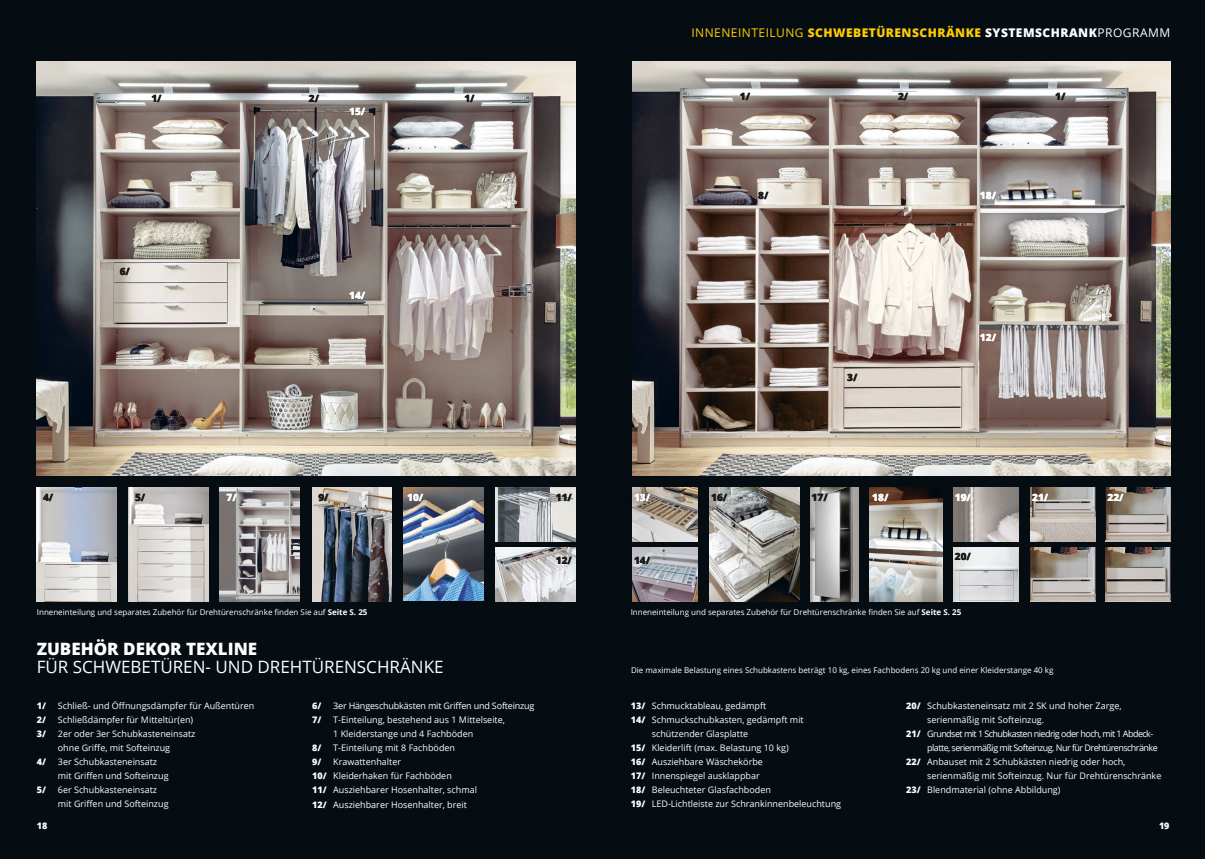
<style>
.page{position:relative;width:1205px;height:859px;background:#050d13}
.page>*{position:absolute;margin:0;border:0;box-sizing:border-box;transform-origin:0 0}
.t1{font:17px "Open Sans";color:#fff}
.t2{font:800 17px "Open Sans";color:#fff}
.t3{font:800 12px "Open Sans";letter-spacing:.04em;color:#fc0}
.t4{font:800 10px "Open Sans";color:#1a1a18}
.t5{font:800 10px "Open Sans";color:#fff}
.t6{font:9px/14px "Open Sans";color:#fff}
.t7{font:9px "Open Sans";letter-spacing:-.06em;color:#fff}
.t8{font:9px "Open Sans";letter-spacing:-.02em;color:#fff}
.t9{font:800 9px "Open Sans";color:#fff}
.t10{font:8px "Open Sans";color:#fff}
.s1{font-weight:400}
.s2{color:#fff}
.s3{font-weight:400;color:#fff}
.s4{font-weight:700}
.s5{font-weight:800}
</style>
<div class="page">
<img style="left:37px;top:62px;width:538px;height:413px">
<img style="left:632px;top:62px;width:539px;height:413px">
<img style="left:870px;top:488px;width:72px;height:113px">
<img style="left:709px;top:488px;width:90px;height:113px">
<img style="left:810px;top:488px;width:48px;height:113px">
<img style="left:632px;top:547px;width:66px;height:54px">
<img style="left:953px;top:547px;width:65px;height:54px">
<img style="left:1030px;top:547px;width:65px;height:54px">
<img style="left:1106px;top:547px;width:65px;height:54px">
<img style="left:37px;top:488px;width:79px;height:113px">
<img style="left:129px;top:488px;width:79px;height:113px">
<img style="left:220px;top:488px;width:79px;height:113px">
<img style="left:312px;top:488px;width:80px;height:113px">
<img style="left:496px;top:547px;width:79px;height:54px">
<img style="left:404px;top:488px;width:79px;height:113px">
<img style="left:1106px;top:488px;width:65px;height:54px">
<img style="left:1030px;top:488px;width:65px;height:54px">
<img style="left:953px;top:488px;width:65px;height:54px">
<img style="left:632px;top:488px;width:66px;height:54px">
<svg style="left:625px;top:481px;width:33px;height:34px"></svg>
<img style="left:496px;top:488px;width:79px;height:54px">
<h2 class="t3" style="left:691px;top:23px;width:480px"><span class="s1">INNENEINTEILUNG</span> SCHWEBETÜRENSCHRÄNKE <span class="s2">SYSTEMSCHRANK</span><span class="s3">PROGRAMM</span></h2>
<p class="t4" style="left:151px;top:91px;width:12px">1/</p>
<p class="t4" style="left:464px;top:91px;width:12px">1/</p>
<p class="t4" style="left:740px;top:89px;width:12px">1/</p>
<p class="t4" style="left:1055px;top:89px;width:12px">1/</p>
<p class="t4" style="left:309px;top:91px;width:12px">2/</p>
<p class="t4" style="left:898px;top:89px;width:12px">2/</p>
<p class="t5" style="left:349px;top:104px;width:18px">15/</p>
<p class="t4" style="left:120px;top:263px;width:12px">6/</p>
<p class="t5" style="left:349px;top:287px;width:18px">14/</p>
<p class="t4" style="left:758px;top:188px;width:12px">8/</p>
<p class="t4" style="left:847px;top:370px;width:12px">3/</p>
<p class="t5" style="left:980px;top:188px;width:18px">18/</p>
<p class="t5" style="left:980px;top:329px;width:18px">12/</p>
<p class="t4" style="left:43px;top:490px;width:12px">4/</p>
<p class="t4" style="left:135px;top:490px;width:12px">5/</p>
<p class="t5" style="left:227px;top:490px;width:12px">7/</p>
<p class="t5" style="left:407px;top:490px;width:18px">10/</p>
<p class="t4" style="left:556px;top:490px;width:18px">11/</p>
<p class="t5" style="left:634px;top:490px;width:18px">13/</p>
<p class="t4" style="left:711px;top:490px;width:18px">16/</p>
<p class="t4" style="left:811px;top:490px;width:18px">17/</p>
<p class="t5" style="left:872px;top:490px;width:18px">18/</p>
<p class="t5" style="left:955px;top:490px;width:18px">19/</p>
<p class="t5" style="left:1032px;top:490px;width:18px">21/</p>
<p class="t5" style="left:1107px;top:490px;width:18px">22/</p>
<p class="t4" style="left:318px;top:490px;width:12px">9/</p>
<p class="t10" style="left:37px;top:607px;width:332px">Inneneinteilung und separates Zubehör für Drehtürenschränke finden Sie auf <span class="s4">Seite S. 25</span></p>
<h1 class="t2" style="left:37px;top:635px;width:222px">ZUBEHÖR DEKOR TEXLINE</h1>
<h1 class="t1" style="left:37px;top:655px;width:408px">FÜR SCHWEBETÜREN- UND DREHTÜRENSCHRÄNKE</h1>
<p class="t9" style="left:37px;top:698px;width:11px">1/</p>
<p class="t6" style="left:58px;top:698px;width:198px">Schließ- und Öffnungsdämpfer für Außentüren</p>
<p class="t9" style="left:37px;top:712px;width:11px">2/</p>
<p class="t6" style="left:58px;top:712px;width:137px">Schließdämpfer für Mitteltür(en)</p>
<p class="t9" style="left:37px;top:726px;width:11px">3/</p>
<p class="t6" style="left:58px;top:726px;width:139px">2er oder 3er Schubkasteneinsatz ohne Griffe, mit Softeinzug</p>
<p class="t9" style="left:37px;top:754px;width:11px">4/</p>
<p class="t6" style="left:58px;top:754px;width:112px">3er Schubkasteneinsatz mit Griffen und Softeinzug</p>
<p class="t9" style="left:37px;top:782px;width:11px">5/</p>
<p class="t6" style="left:58px;top:782px;width:112px">6er Schubkasteneinsatz mit Griffen und Softeinzug</p>
<p class="t9" style="left:312px;top:698px;width:11px">6/</p>
<p class="t8" style="left:333px;top:699px;width:203px">3er Hängeschubkästen mit Griffen und Softeinzug</p>
<p class="t9" style="left:312px;top:712px;width:11px">7/</p>
<p class="t6" style="left:333px;top:712px;width:173px">T-Einteilung, bestehend aus 1 Mittelseite,<br>1 Kleiderstange und 4 Fachböden</p>
<p class="t9" style="left:312px;top:740px;width:11px">8/</p>
<p class="t6" style="left:333px;top:740px;width:123px">T-Einteilung mit 8 Fachböden</p>
<p class="t9" style="left:312px;top:754px;width:11px">9/</p>
<p class="t6" style="left:312px;top:754px;width:166px;text-indent:21px">Krawattenhalter<br><span class="s5">10/</span> Kleiderhaken für Fachböden<br><span class="s5">11/</span> Ausziehbarer Hosenhalter, schmal</p>
<p class="t6" style="left:312px;top:797px;width:156px"><span class="s5">12/</span> Ausziehbarer Hosenhalter, breit</p>
<p class="t4" style="left:556px;top:553px;width:18px">12/</p>
<p class="t4" style="left:634px;top:553px;width:18px">14/</p>
<p class="t4" style="left:955px;top:549px;width:18px">20/</p>
<p class="t10" style="left:631px;top:607px;width:332px">Inneneinteilung und separates Zubehör für Drehtürenschränke finden Sie auf <span class="s4">Seite S. 25</span></p>
<p class="t10" style="left:631px;top:664px;width:424px">Die maximale Belastung eines Schubkastens beträgt 10 kg, eines Fachbodens 20 kg und einer Kleiderstange 40 kg</p>
<p class="t6" style="left:631px;top:698px;width:137px"><span class="s5">13/</span> Schmucktableau, gedämpft</p>
<p class="t6" style="left:631px;top:712px;width:174px"><span class="s5">14/</span> Schmuckschubkasten, gedämpft mit</p>
<p class="t6" style="left:652px;top:726px;width:98px">schützender Glasplatte</p>
<p class="t6" style="left:631px;top:740px;width:159px"><span class="s5">15/</span> Kleiderlift (max. Belastung 10 kg)</p>
<p class="t6" style="left:631px;top:754px;width:134px"><span class="s5">16/</span> Ausziehbare Wäschekörbe</p>
<p class="t6" style="left:631px;top:768px;width:130px"><span class="s5">17/</span> Innenspiegel ausklappbar</p>
<p class="t6" style="left:631px;top:782px;width:142px"><span class="s5">18/</span> Beleuchteter Glasfachboden</p>
<p class="t6" style="left:631px;top:796px;width:212px"><span class="s5">19/</span> LED-Lichtleiste zur Schrankinnenbeleuchtung</p>
<p class="t6" style="left:906px;top:698px;width:217px"><span class="s5">20/</span> Schubkasteneinsatz mit 2 SK und hoher Zarge,</p>
<p class="t6" style="left:927px;top:712px;width:119px">serienmäßig mit Softeinzug.</p>
<p class="t7" style="left:906px;top:727px;width:249px"><span class="s5">21/</span> Grundset mit 1 Schubkasten niedrig oder hoch, mit 1 Abdeck-</p>
<p class="t7" style="left:927px;top:741px;width:232px">platte, serienmäßig mit Softeinzug. Nur für Drehtürenschränke</p>
<p class="t6" style="left:906px;top:754px;width:221px"><span class="s5">22/</span> Anbauset mit 2 Schubkästen niedrig oder hoch,</p>
<p class="t6" style="left:927px;top:768px;width:236px">serienmäßig mit Softeinzug. Nur für Drehtürenschränke</p>
<p class="t6" style="left:906px;top:782px;width:156px"><span class="s5">23/</span> Blendmaterial (ohne Abbildung)</p>
<p class="t9" style="left:37px;top:819px;width:12px">18</p>
<p class="t9" style="left:1159px;top:819px;width:12px">19</p>
</div>
